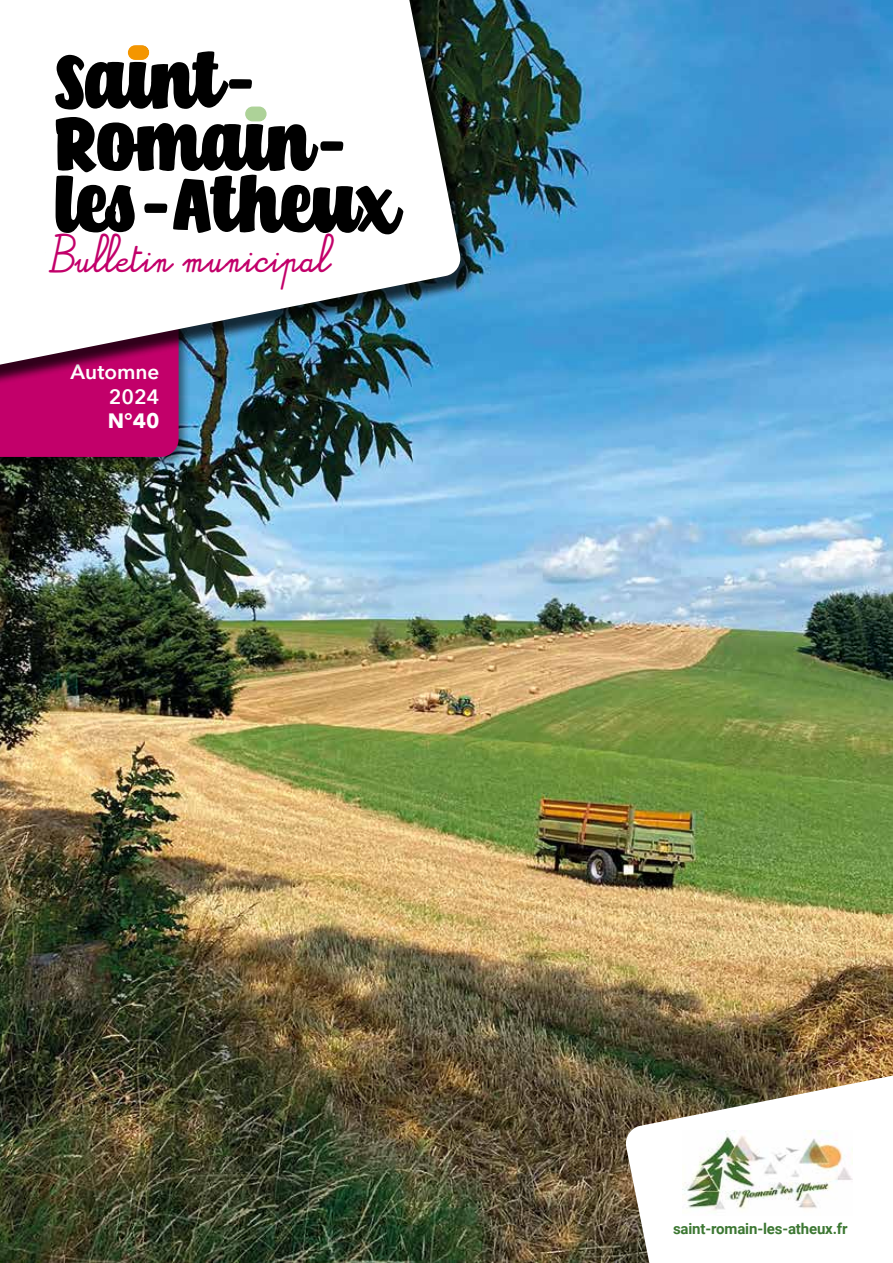
<style>
.page{position:relative;width:893px;height:1263px;background:#fff}
.page>*{position:absolute;margin:0;border:0;box-sizing:border-box;transform-origin:0 0}
.t1{font:79.8px/62.1px "Hamish";color:#000}
.t2{font:26.1px "Alamain";color:#c2006a}
.t3{font:600 20.7px/24.9px "Avenir Next";color:#fff;text-align:right}
.t4{font:700 20.7px "Avenir Next";color:#fff}
.t5{font:700 15px "Roboto";letter-spacing:-.01em;color:#3c7732}
</style>
<div class="page">
<img style="left:0;top:0;width:893px;height:1263px">
<img style="left:624px;top:1017px;width:269px;height:246px">
<img style="left:683px;top:1130px;width:170px;height:85px">
<div style="left:0;top:209px;width:191px;height:261px;background:#000;opacity:.5"></div>
<div style="left:0;top:401px;width:179px;height:56px;background:#c2006a"></div>
<div style="left:0;top:0;width:479px;height:401px;background:#000;opacity:.75"></div>
<svg style="left:0;top:0;width:462px;height:385px"></svg>
<div style="left:129px;top:46px;width:19px;height:13px;background:#f49600;border-radius:7px"></div>
<div style="left:128px;top:45px;width:21px;height:15px;border:2px solid #f49600;border-radius:7px"></div>
<div style="left:246px;top:107px;width:20px;height:14px;background:#add298;border-radius:7px"></div>
<div style="left:245px;top:107px;width:22px;height:14px;border:2px solid #add298;border-radius:7px"></div>
<h1 class="t1" style="left:56px;top:53px;width:344px">Saint-<br>Romain&shy;les-Atheux</h1>
<h2 class="t2" style="left:48px;top:248px;width:283px">Bulletin municipal</h2>
<h3 class="t3" style="left:71px;top:358px;width:90px">Automne<br>2024</h3>
<h3 class="t4" style="left:108px;top:403px;width:53px">N°40</h3>
<p class="t5" style="left:673px;top:1218px;width:176px">saint-romain-les-atheux.fr</p>
</div>
